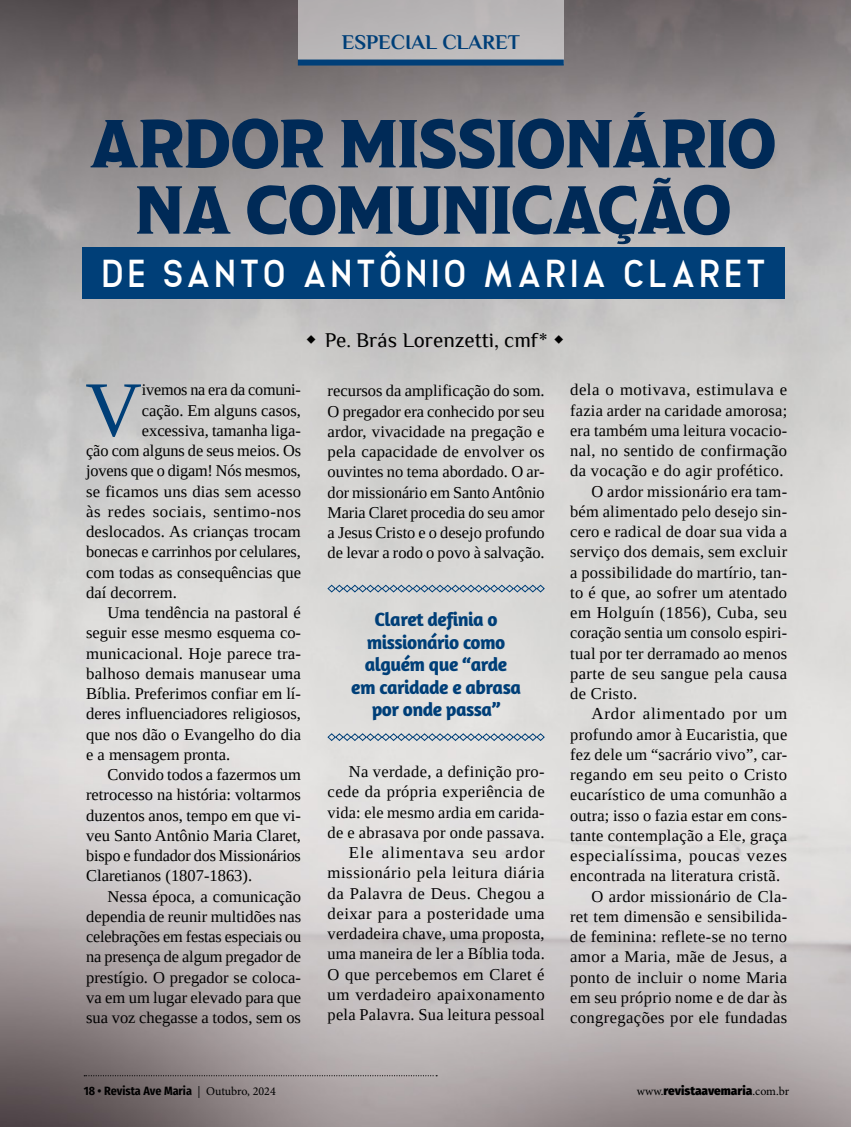
<style>
.page{position:relative;width:851px;height:1127px;background:#fff}
.page>*{position:absolute;margin:0;border:0;box-sizing:border-box;transform-origin:0 0}
.t1{font:78.3px "Tinos";color:#003f78}
.t2{font:67.65px/66.3px "Modesto Poster";letter-spacing:-.015em;color:#002a57;text-align:center}
.t3{font:39px "Animosa";letter-spacing:.095em;color:#fff}
.t4{font:21px "Philosopher";color:#000}
.t5{font:700 21px "Philosopher";color:#003f78}
.t6{font:700 19.5px/22.5px "Amaranth";letter-spacing:-.03em;color:#003f78;text-align:center}
.t7{font:16.5px/20.2px "Tinos";letter-spacing:.015em;color:#000;text-align:justify}
.t8{font:16.5px "Tinos";letter-spacing:-.01em;color:#000}
.t9{font:16.5px "Tinos";letter-spacing:-.005em;color:#000}
.t10{font:16.5px "Tinos";letter-spacing:.045em;color:#000}
.t11{font:16.5px "Tinos";letter-spacing:-.015em;color:#000}
.t12{font:16.5px "Tinos";letter-spacing:.05em;color:#000}
.t13{font:700 12px "Fira Sans Condensed";color:#000}
.t14{font:900 12px "Fira Sans";color:#000}
.s1{font-family:"Minion Pro";font-weight:400}
</style>
<div class="page">
<img style="left:0;top:0;width:850px;height:1127px">
<div style="left:298px;top:0;width:265px;height:64px;background:#b8b6b7"></div>
<div style="left:298px;top:60px;width:265px;height:6px;background:#003f78"></div>
<div style="left:82px;top:247px;width:702px;height:52px;background:#003f78"></div>
<svg style="left:327px;top:584px;width:218px;height:9px;background:#9cadbb"></svg>
<svg style="left:327px;top:733px;width:218px;height:8px;background:#9aadbe"></svg>
<svg style="left:84px;top:1075px;width:353px;height:1px"></svg>
<svg style="left:307px;top:335px;width:8px;height:9px"></svg>
<svg style="left:554px;top:335px;width:9px;height:9px"></svg>
<p class="t5" style="left:342px;top:31px;width:179px">ESPECIAL CLARET</p>
<h2 class="t2" style="left:90px;top:111px;width:688px">ARDOR MISSIONÁRIO<br>NA COMUNICAÇÃO</h2>
<h3 class="t3" style="left:102px;top:241px;width:666px">DE SANTO ANTÔNIO MARIA CLARET</h3>
<h1 class="t1" style="left:85px;top:359px;width:58px">V</h1>
<p class="t11" style="left:142px;top:379px;width:161px">ivemos na era da comuni-</p>
<p class="t7" style="left:142px;top:400px;width:161px">cação. Em alguns casos,</p>
<p class="t7" style="left:142px;top:420px;width:161px">excessiva, tamanha liga-</p>
<p class="t9" style="left:86px;top:440px;width:216px">ção com alguns de seus meios. Os</p>
<p class="t8" style="left:86px;top:460px;width:216px">jovens que o digam! Nós mesmos,</p>
<p class="t7" style="left:86px;top:481px;width:216px">se ficamos uns dias sem acesso</p>
<p class="t7" style="left:86px;top:501px;width:216px">às redes sociais, sentimo-nos</p>
<p class="t7" style="left:86px;top:521px;width:216px">deslocados. As crianças trocam</p>
<p class="t9" style="left:86px;top:541px;width:216px">bonecas e carrinhos por celulares,</p>
<p class="t7" style="left:86px;top:562px;width:216px">com todas as consequências que</p>
<p class="t7" style="left:86px;top:582px;width:92px">daí decorrem.</p>
<p class="t7" style="left:107px;top:602px;width:195px">Uma tendência na pastoral é</p>
<p class="t7" style="left:86px;top:622px;width:216px">seguir esse mesmo esquema co-</p>
<p class="t7" style="left:86px;top:643px;width:216px">municacional. Hoje parece tra-</p>
<p class="t7" style="left:86px;top:663px;width:216px">balhoso demais manusear uma</p>
<p class="t7" style="left:86px;top:683px;width:216px">Bíblia. Preferimos confiar em lí-</p>
<p class="t7" style="left:86px;top:703px;width:216px">deres influenciadores religiosos,</p>
<p class="t7" style="left:86px;top:724px;width:216px">que nos dão o Evangelho do dia</p>
<p class="t7" style="left:86px;top:744px;width:145px">e a mensagem pronta.</p>
<p class="t7" style="left:107px;top:764px;width:195px">Convido todos a fazermos um</p>
<p class="t7" style="left:86px;top:784px;width:216px">retrocesso na história: voltarmos</p>
<p class="t7" style="left:86px;top:805px;width:216px">duzentos anos, tempo em que vi-</p>
<p class="t7" style="left:86px;top:825px;width:216px">veu Santo Antônio Maria Claret,</p>
<p class="t8" style="left:86px;top:845px;width:216px">bispo e fundador dos Missionários</p>
<p class="t7" style="left:86px;top:865px;width:167px">Claretianos (1807-1863).</p>
<p class="t7" style="left:107px;top:886px;width:195px">Nessa época, a comunicação</p>
<p class="t7" style="left:86px;top:906px;width:216px">dependia de reunir multidões nas</p>
<p class="t8" style="left:86px;top:926px;width:216px">celebrações em festas especiais ou</p>
<p class="t9" style="left:86px;top:946px;width:216px">na presença de algum pregador de</p>
<p class="t7" style="left:86px;top:967px;width:216px">prestígio. O pregador se coloca-</p>
<p class="t7" style="left:86px;top:987px;width:216px">va em um lugar elevado para que</p>
<p class="t7" style="left:86px;top:1007px;width:216px">sua voz chegasse a todos, sem os</p>
<p class="t4" style="left:324px;top:329px;width:224px">Pe. Brás Lorenzetti, cmf*</p>
<p class="t7" style="left:327px;top:381px;width:218px">recursos da amplificação do som.<br>O pregador era conhecido por seu ardor, vivacidade na pregação e pela capacidade de envolver os ouvintes no tema abordado. O ar&shy;dor missionário em Santo Antônio Maria Claret procedia do seu amor a Jesus Cristo e o desejo profundo de levar a rodo o povo à salvação.</p>
<p class="t6" style="left:351px;top:608px;width:171px">Claret definia o missionário como alguém que “arde em caridade e abrasa por onde passa”</p>
<p class="t7" style="left:327px;top:761px;width:218px;text-align:right">Na verdade, a definição pro&shy;cede da própria experiência de vida: ele mesmo ardia em carida&shy;de e abrasava por onde passava.<br>Ele alimentava seu ardor missionário pela leitura diária da Palavra de Deus. Chegou a deixar para a posteridade uma verdadeira chave, uma proposta, uma maneira de ler a Bíblia toda.<br>O que percebemos em Claret é um verdadeiro apaixonamento pela Palavra. Sua leitura pessoal</p>
<p class="t7" style="left:570px;top:379px;width:218px">dela o motivava, estimulava e</p>
<p class="t7" style="left:570px;top:400px;width:218px">fazia arder na caridade amorosa;</p>
<p class="t7" style="left:570px;top:420px;width:218px">era também uma leitura vocacio-</p>
<p class="t7" style="left:570px;top:440px;width:218px">nal, no sentido de confirmação</p>
<p class="t7" style="left:570px;top:460px;width:215px">da vocação e do agir profético.</p>
<p class="t7" style="left:591px;top:481px;width:197px">O ardor missionário era tam-</p>
<p class="t7" style="left:570px;top:501px;width:218px">bém alimentado pelo desejo sin-</p>
<p class="t7" style="left:570px;top:521px;width:218px">cero e radical de doar sua vida a</p>
<p class="t7" style="left:570px;top:541px;width:218px">serviço dos demais, sem excluir</p>
<p class="t7" style="left:570px;top:562px;width:218px">a possibilidade do martírio, tan-</p>
<p class="t7" style="left:570px;top:582px;width:218px">to é que, ao sofrer um atentado</p>
<p class="t7" style="left:570px;top:602px;width:218px">em Holguín (1856), Cuba, seu</p>
<p class="t7" style="left:570px;top:622px;width:218px">coração sentia um consolo espiri-</p>
<p class="t7" style="left:570px;top:643px;width:218px">tual por ter derramado ao menos</p>
<p class="t7" style="left:570px;top:663px;width:218px">parte de seu sangue pela causa</p>
<p class="t7" style="left:570px;top:683px;width:69px">de Cristo.</p>
<p class="t12" style="left:591px;top:703px;width:197px">Ardor alimentado por um</p>
<p class="t7" style="left:570px;top:724px;width:218px">profundo amor à Eucaristia, que</p>
<p class="t7" style="left:570px;top:744px;width:218px">fez dele um “sacrário vivo”, car-</p>
<p class="t7" style="left:570px;top:764px;width:218px">regando em seu peito o Cristo</p>
<p class="t7" style="left:570px;top:784px;width:218px">eucarístico de uma comunhão a</p>
<p class="t7" style="left:570px;top:805px;width:218px">outra; isso o fazia estar em cons-</p>
<p class="t7" style="left:570px;top:825px;width:218px">tante contemplação a Ele, graça</p>
<p class="t10" style="left:570px;top:845px;width:218px">especialíssima, poucas vezes</p>
<p class="t7" style="left:570px;top:865px;width:211px">encontrada na literatura cristã.</p>
<p class="t7" style="left:591px;top:886px;width:197px">O ardor missionário de Cla-</p>
<p class="t7" style="left:570px;top:906px;width:218px">ret tem dimensão e sensibilida-</p>
<p class="t7" style="left:570px;top:926px;width:218px">de feminina: reflete-se no terno</p>
<p class="t7" style="left:570px;top:946px;width:218px">amor a Maria, mãe de Jesus, a</p>
<p class="t7" style="left:570px;top:967px;width:218px">ponto de incluir o nome Maria</p>
<p class="t7" style="left:570px;top:987px;width:218px">em seu próprio nome e de dar às</p>
<p class="t7" style="left:570px;top:1007px;width:218px">congregações por ele fundadas</p>
<p class="t13" style="left:84px;top:1081px;width:193px">18 • Revista Ave Maria <span class="s1">| Outubro, 2024</span></p>
<p class="t14" style="left:636px;top:1080px;width:154px"><span class="s1">www.</span>revistaavemaria<span class="s1">.com.br</span></p>
</div>
